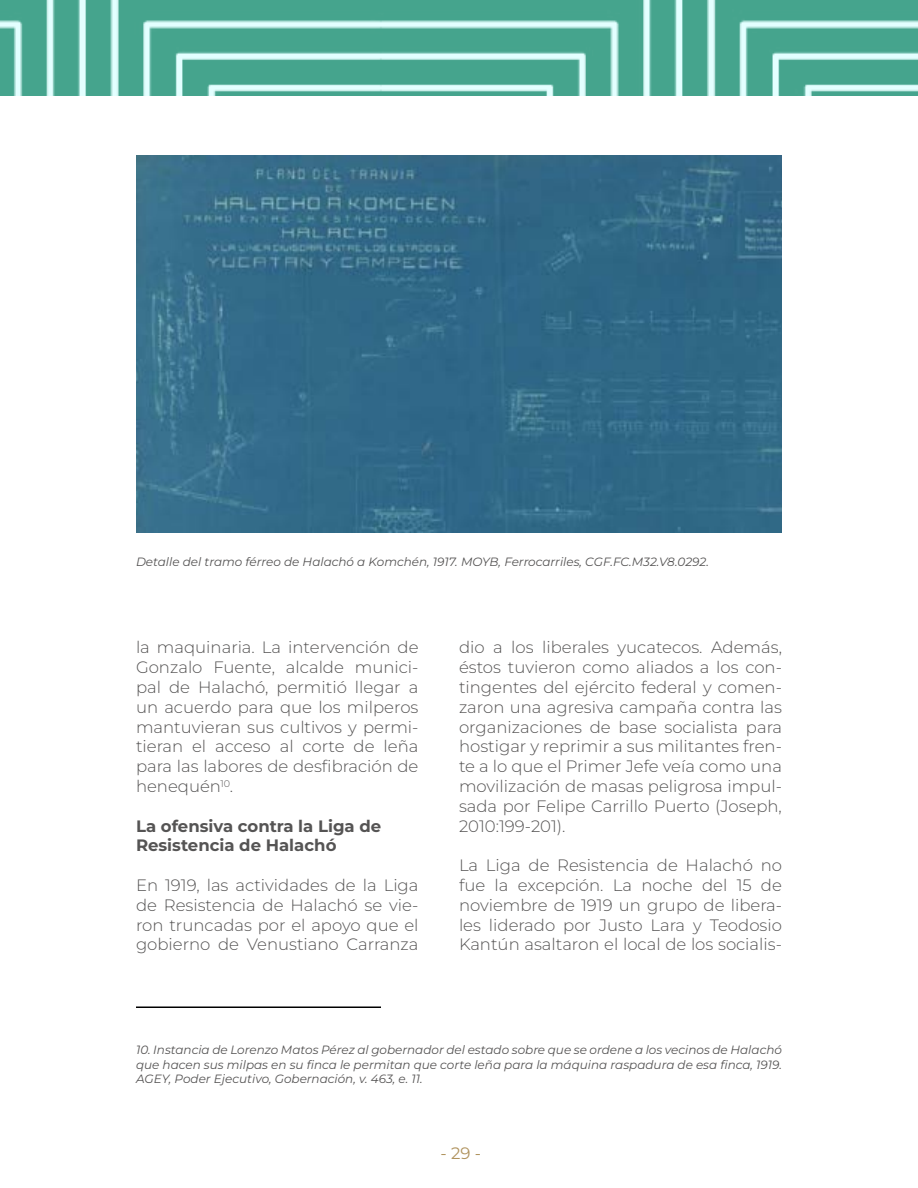
<style>
.page{position:relative;width:918px;height:1188px;background:#fff}
.page>*{position:absolute;margin:0;border:0;box-sizing:border-box;transform-origin:0 0}
.t1{font:16.5px/19.8px "Montserrat Light 2";color:#555454;text-align:justify}
.t2{font:300 16.5px "Montserrat";color:#555454}
.t3{font:16.5px "Montserrat Bold 2";color:#555454}
.t4{font:700 16.5px "Montserrat";color:#555454}
.t5{font:16.5px "Montserrat";color:#b0935e}
.t6{font:italic 12px/14.4px "Montserrat";color:#555454;text-align:justify}
</style>
<div class="page">
<img style="left:136px;top:155px;width:646px;height:377px">
<img style="left:0;top:0;width:918px;height:96px">
<hr style="left:136px;top:1006px;width:245px;height:2px;background:#000">
<p class="t6" style="left:136px;top:554px;width:574px">Detalle del tramo férreo de Halachó a Komchén, 1917. MOYB, Ferrocarriles, CGF.FC.M32.V8.0292.</p>
<p class="t1" style="left:136px;top:637px;width:284px">la maquinaria. La intervención de Gonzalo Fuente, alcalde munici&shy;pal de Halachó, permitió llegar a un acuerdo para que los milperos mantuvieran sus cultivos y permi&shy;tieran el acceso al corte de leña</p>
<p class="t2" style="left:136px;top:755px;width:284px">para las labores de desfibración de</p>
<p class="t1" style="left:136px;top:776px;width:98px">henequén<sup>10</sup>.</p>
<p class="t3" style="left:136px;top:815px;width:247px">La ofensiva contra la Liga de</p>
<p class="t4" style="left:136px;top:835px;width:202px">Resistencia de Halachó</p>
<p class="t1" style="left:136px;top:875px;width:284px">En 1919, las actividades de la Liga de Resistencia de Halachó se vie&shy;ron truncadas por el apoyo que el gobierno de Venustiano Carranza</p>
<p class="t1" style="left:459px;top:637px;width:325px">dio a los liberales yucatecos. Además, éstos tuvieron como aliados a los con&shy;tingentes del ejército federal y comen&shy;zaron una agresiva campaña contra las organizaciones de base socialista para hostigar y reprimir a sus militantes fren&shy;te a lo que el Primer Jefe veía como una movilización de masas peligrosa impul&shy;sada por Felipe Carrillo Puerto (Joseph, 2010:199-201).</p>
<p class="t1" style="left:459px;top:855px;width:325px">La Liga de Resistencia de Halachó no fue la excepción. La noche del 15 de noviembre de 1919 un grupo de libera&shy;les liderado por Justo Lara y Teodosio Kantún asaltaron el local de los socialis-</p>
<p class="t6" style="left:136px;top:1042px;width:647px">10. Instancia de Lorenzo Matos Pérez al gobernador del estado sobre que se ordene a los vecinos de Halachó que hacen sus milpas en su finca le permitan que corte leña para la máquina raspadura de esa finca, 1919.<br>AGEY, Poder Ejecutivo, Gobernación, v. 463, e. 11.</p>
<p class="t5" style="left:440px;top:1142px;width:42px">- 29 -</p>
</div>
